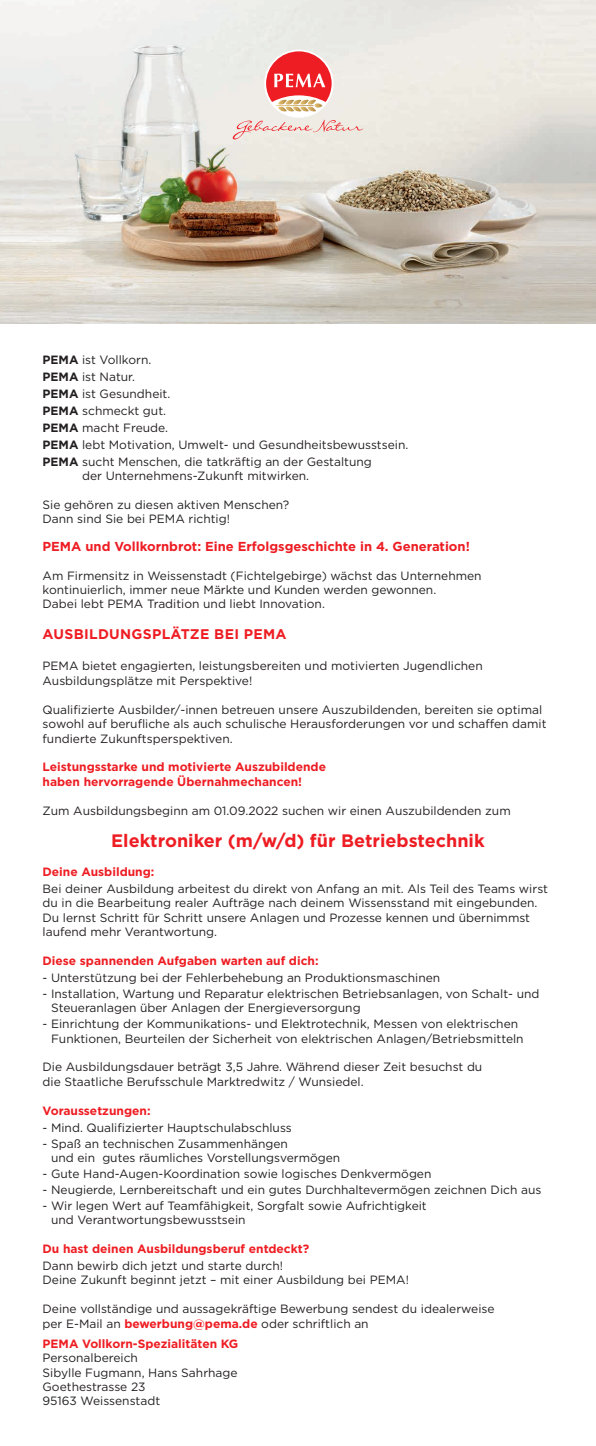
<style>
.page{position:relative;width:596px;height:1446px;background:#fff}
.page>*{position:absolute;margin:0;border:0;box-sizing:border-box;transform-origin:0 0}
.t1{font:700 18px "Gotham";color:#ee1d23}
.t2{font:700 14px "Gotham";letter-spacing:.02em;color:#ee1d23}
.t3{font:700 13px "Gotham";color:#ee1d23}
.t4{font:12px/14.4px "Gotham";color:#231f20}
.t5{font:700 12px/14.4px "Gotham";color:#ee1d23}
.s1{font-weight:700}
.s2{font-weight:700;color:#ee1d23}
</style>
<div class="page">
<img style="left:0;top:0;width:595px;height:323px">
<svg style="left:232px;top:120px;width:131px;height:19px"></svg>
<div style="left:264px;top:50px;width:69px;height:68px;background:#fff;border-radius:50%"></div>
<svg style="left:266px;top:51px;width:65px;height:61px"></svg>
<p class="t4" style="left:43px;top:351px;width:367px;line-height:17px"><span class="s1">PEMA</span> ist Vollkorn.<br><span class="s1">PEMA</span> ist Natur.<br><span class="s1">PEMA</span> ist Gesundheit.<br><span class="s1">PEMA</span> schmeckt gut.<br><span class="s1">PEMA</span> macht Freude.<br><span class="s1">PEMA</span> lebt Motivation, Umwelt- und Gesundheitsbewusstsein.<br><span class="s1">PEMA</span> sucht Menschen, die tatkräftig an der Gestaltung</p>
<p class="t4" style="left:82px;top:469px;width:228px">der Unternehmens-Zukunft mitwirken.</p>
<p class="t4" style="left:43px;top:497px;width:248px">Sie gehören zu diesen aktiven Menschen?<br>Dann sind Sie bei PEMA richtig!</p>
<p class="t3" style="left:43px;top:538px;width:428px">PEMA und Vollkornbrot: Eine Erfolgsgeschichte in 4. Generation!</p>
<p class="t4" style="left:43px;top:568px;width:440px">Am Firmensitz in Weissenstadt (Fichtelgebirge) wächst das Unternehmen kontinuierlich, immer neue Märkte und Kunden werden gewonnen.<br>Dabei lebt PEMA Tradition und liebt Innovation.</p>
<p class="t2" style="left:43px;top:625px;width:245px">AUSBILDUNGSPLÄTZE BEI PEMA</p>
<p class="t4" style="left:43px;top:659px;width:441px">PEMA bietet engagierten, leistungsbereiten und motivierten Jugendlichen<br>Ausbildungsplätze mit Perspektive!</p>
<p class="t4" style="left:43px;top:702px;width:505px">Qualifizierte Ausbilder/-innen betreuen unsere Auszubildenden, bereiten sie optimal sowohl auf berufliche als auch schulische Herausforderungen vor und schaffen damit fundierte Zukunftsperspektiven.</p>
<p class="t5" style="left:43px;top:760px;width:285px">Leistungsstarke und motivierte Auszubildende haben hervorragende Übernahmechancen!</p>
<p class="t4" style="left:43px;top:803px;width:469px">Zum Ausbildungsbeginn am 01.09.2022 suchen wir einen Auszubildenden zum</p>
<h1 class="t1" style="left:111px;top:828px;width:375px">Elektroniker (m/w/d) für Betriebstechnik</h1>
<p class="t5" style="left:43px;top:864px;width:113px">Deine Ausbildung:</p>
<p class="t4" style="left:43px;top:881px;width:506px">Bei deiner Ausbildung arbeitest du direkt von Anfang an mit. Als Teil des Teams wirst du in die Bearbeitung realer Aufträge nach deinem Wissensstand mit eingebunden.<br>Du lernst Schritt für Schritt unsere Anlagen und Prozesse kennen und übernimmst laufend mehr Verantwortung.</p>
<p class="t5" style="left:43px;top:953px;width:277px">Diese spannenden Aufgaben warten auf dich:</p>
<p class="t4" style="left:43px;top:970px;width:399px">- Unterstützung bei der Fehlerbehebung an Produktionsmaschinen</p>
<p class="t4" style="left:51px;top:986px;width:489px;text-indent:-8px">- Installation, Wartung und Reparatur elektrischen Betriebsanlagen, von Schalt- und<br>Steueranlagen über Anlagen der Energieversorgung</p>
<p class="t4" style="left:51px;top:1016px;width:474px;text-indent:-8px">- Einrichtung der Kommunikations- und Elektrotechnik, Messen von elektrischen<br>Funktionen, Beurteilen der Sicherheit von elektrischen Anlagen/Betriebsmitteln</p>
<p class="t4" style="left:43px;top:1060px;width:441px">Die Ausbildungsdauer beträgt 3,5 Jahre. Während dieser Zeit besuchst du die Staatliche Berufsschule Marktredwitz / Wunsiedel.</p>
<p class="t5" style="left:43px;top:1103px;width:109px">Voraussetzungen:</p>
<p class="t4" style="left:43px;top:1120px;width:250px">- Mind. Qualifizierter Hauptschulabschluss</p>
<p class="t4" style="left:51px;top:1136px;width:290px;text-indent:-8px">- Spaß an technischen Zusammenhängen<br>und ein gutes räumliches Vorstellungsvermögen</p>
<p class="t4" style="left:43px;top:1166px;width:390px">- Gute Hand-Augen-Koordination sowie logisches Denkvermögen</p>
<p class="t4" style="left:43px;top:1182px;width:500px">- Neugierde, Lernbereitschaft und ein gutes Durchhaltevermögen zeichnen Dich aus</p>
<p class="t4" style="left:51px;top:1198px;width:377px;text-indent:-8px">- Wir legen Wert auf Teamfähigkeit, Sorgfalt sowie Aufrichtigkeit und Verantwortungsbewusstsein</p>
<p class="t5" style="left:43px;top:1241px;width:268px">Du hast deinen Ausbildungsberuf entdeckt?</p>
<p class="t4" style="left:43px;top:1258px;width:367px">Dann bewirb dich jetzt und starte durch!<br>Deine Zukunft beginnt jetzt – mit einer Ausbildung bei PEMA!</p>
<p class="t4" style="left:43px;top:1301px;width:453px">Deine vollständige und aussagekräftige Bewerbung sendest du idealerweise per E-Mail an <span class="s2">bewerbung@pema.de</span> oder schriftlich an</p>
<p class="t5" style="left:43px;top:1336px;width:197px">PEMA Vollkorn-Spezialitäten KG</p>
<p class="t4" style="left:43px;top:1350px;width:196px">Personalbereich<br>Sibylle Fugmann, Hans Sahrhage<br>Goethestrasse 23<br>95163 Weissenstadt</p>
</div>
